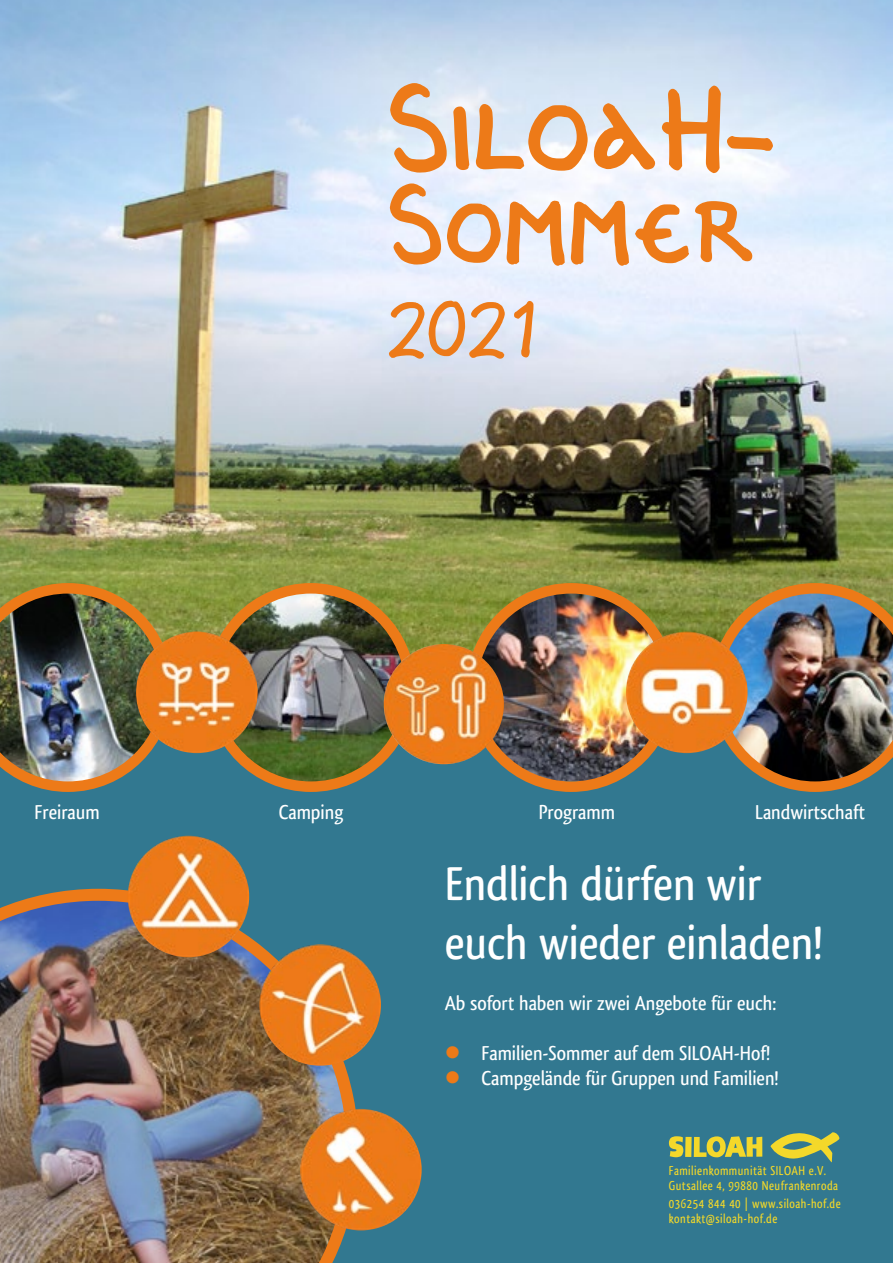
<style>
.page{position:relative;width:893px;height:1263px;background:#fff}
.page>*{position:absolute;margin:0;border:0;box-sizing:border-box;transform-origin:0 0}
.t1{font:133.35px "K Unziale";color:#ed7a18}
.t2{font:120.75px "K Unziale";color:#ed7a18}
.t3{font:85.5px "K Unziale";color:#ed7a18}
.t4{font:500 49.5px/59.4px "Qlassik";color:#fff}
.t5{font:500 21px "Qlassik";color:#fff}
.t6{font:500 13.5px/14.9px "Qlassik";letter-spacing:.04em;color:#f2d829;scale:.92 1}
.s1{color:#ed7a18}
</style>
<div class="page">
<img style="left:0;top:0;width:893px;height:654px">
<div style="left:0;top:731px;width:893px;height:532px;background:#327890"></div>
<img style="left:711px;top:583px;width:182px;height:209px">
<img style="left:472px;top:588px;width:198px;height:193px">
<div style="left:467px;top:583px;width:209px;height:209px;border:10px solid #ed7a18;border-radius:50%"></div>
<img style="left:0;top:889px;width:359px;height:374px">
<img style="left:0;top:583px;width:172px;height:209px">
<img style="left:229px;top:588px;width:181px;height:199px">
<div style="left:206px;top:583px;width:209px;height:209px;border:10px solid #ed7a18;border-radius:50%"></div>
<img style="left:136px;top:631px;width:122px;height:122px;border-radius:61px">
<img style="left:626px;top:631px;width:121px;height:122px;border-radius:61px">
<img style="left:128px;top:836px;width:121px;height:121px;border-radius:61px">
<img style="left:300px;top:1109px;width:122px;height:121px;border-radius:61px">
<img style="left:259px;top:944px;width:122px;height:122px;border-radius:61px">
<img style="left:384px;top:644px;width:120px;height:120px;border-radius:60px">
<svg style="left:770px;top:1132px;width:70px;height:30px"></svg>
<svg style="left:669px;top:1136px;width:14px;height:21px"></svg>
<div style="left:685px;top:1137px;width:7px;height:20px;background:#f4d82a"></div>
<svg style="left:694px;top:1136px;width:68px;height:21px"></svg>
<h1 class="t1" style="left:387px;top:78px;width:391px">SiloaH-</h1>
<h2 class="t2" style="left:387px;top:179px;width:370px">Sommer</h2>
<h3 class="t3" style="left:387px;top:297px;width:150px">2021</h3>
<p class="t5" style="left:35px;top:799px;width:67px">Freiraum</p>
<p class="t5" style="left:279px;top:799px;width:66px">Camping</p>
<p class="t5" style="left:539px;top:799px;width:78px">Programm</p>
<p class="t5" style="left:755px;top:799px;width:112px">Landwirtschaft</p>
<h3 class="t4" style="left:445px;top:854px;width:379px">Endlich dürfen wir euch wieder einladen!</h3>
<p class="t5" style="left:445px;top:990px;width:333px">Ab sofort haben wir zwei Angebote für euch:</p>
<p class="t5" style="left:445px;top:1041px;width:327px"><span class="s1">●</span> Familien-Sommer auf dem SILOAH-Hof!</p>
<p class="t5" style="left:445px;top:1066px;width:335px"><span class="s1">●</span> Campgelände für Gruppen und Familien!</p>
<p class="t6" style="left:669px;top:1163px;width:185px">Familienkommunität SILOAH e.V.<br>Gutsallee 4, 99880 Neufrankenroda</p>
<p class="t6" style="left:669px;top:1196px;width:188px">036254 844 40 | www.siloah-hof.de kontakt@siloah-hof.de</p>
</div>
